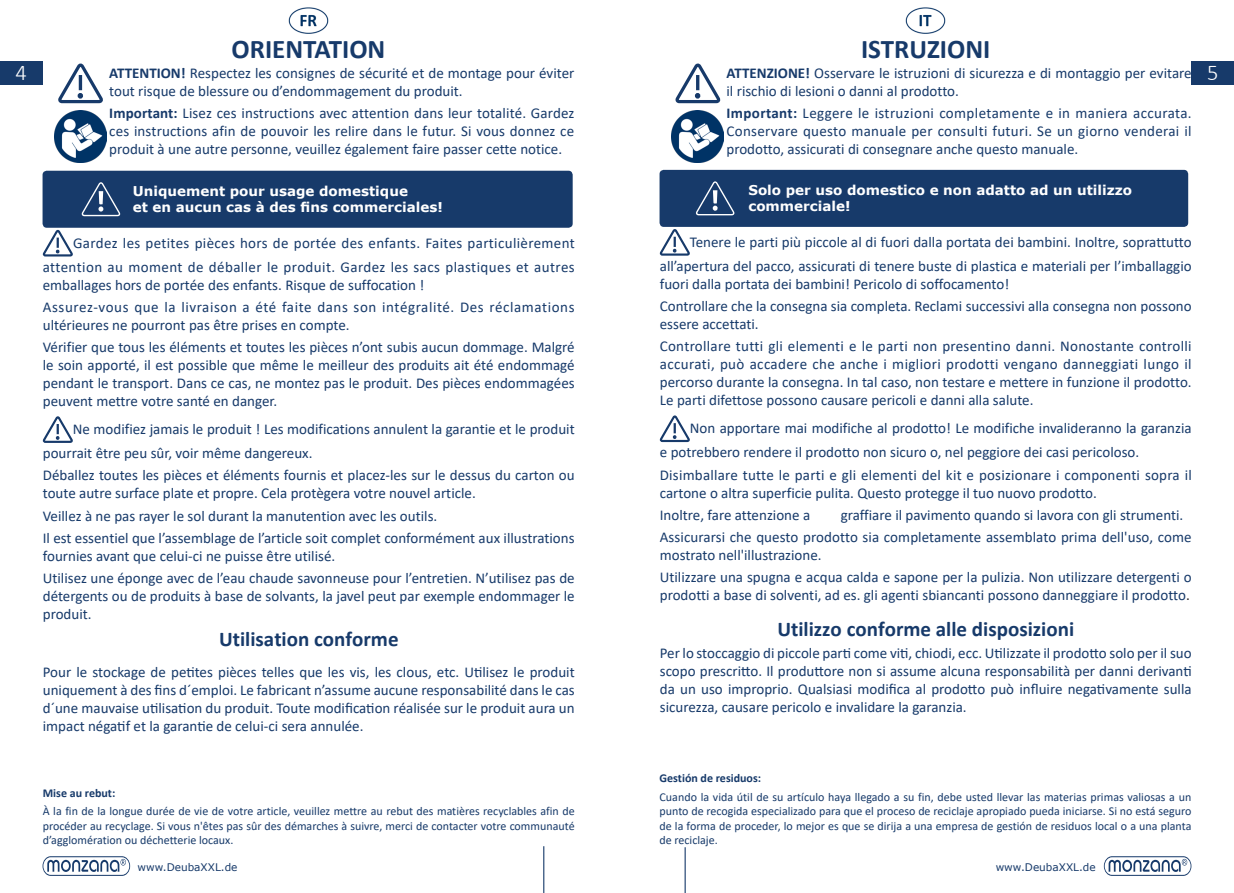
<style>
.page{position:relative;width:1234px;height:893px;background:#fff}
.page>*{position:absolute;margin:0;border:0;box-sizing:border-box;transform-origin:0 0}
.t1{font:700 27px "Calibri";color:#173a6a}
.t2{font:300 22.5px "Calibri";color:#fff}
.t3{font:700 21px "Calibri";color:#173a6a}
.t4{font:15px/18px "Calibri";color:#173a6a}
.t5{font:15px/23.9px "Calibri";letter-spacing:.025em;color:#173a6a;text-align:right}
.t6{font:15px/18px "Calibri";letter-spacing:.03em;color:#173a6a}
.t7{font:700 13.5px "Verdana";color:#fff}
.t8{font:12px/14.4px "Calibri";color:#173a6a;text-align:justify}
.t9{font:700 12px "Calibri";color:#173a6a}
.t10{font:10.5px "Verdana";color:#173a6a}
.s1{font-weight:700}
.s2{color:#231f20}
</style>
<div class="page">
<hr style="left:543px;top:846px;width:1px;height:47px;background:#173a6a">
<div style="left:0;top:62px;width:43px;height:23px;background:#173a6a"></div>
<div style="left:1191px;top:62px;width:42px;height:23px;background:#173a6a"></div>
<svg style="left:43px;top:856px;width:87px;height:20px"></svg>
<svg style="left:1103px;top:856px;width:88px;height:20px"></svg>
<hr style="left:684px;top:847px;width:1px;height:46px;background:#173a6a">
<svg style="left:43px;top:229px;width:30px;height:28px"></svg>
<svg style="left:43px;top:416px;width:30px;height:27px"></svg>
<img style="left:288px;top:7px;width:41px;height:27px">
<svg style="left:659px;top:229px;width:31px;height:27px"></svg>
<svg style="left:659px;top:415px;width:31px;height:28px"></svg>
<div style="left:659px;top:170px;width:528px;height:57px;background:#173a6a;border-radius:4px"></div>
<img style="left:905px;top:7px;width:41px;height:27px">
<svg style="left:696px;top:181px;width:39px;height:34px"></svg>
<div style="left:43px;top:171px;width:529px;height:57px;background:#173a6a;border-radius:4px"></div>
<svg style="left:81px;top:182px;width:40px;height:34px"></svg>
<img style="left:55px;top:111px;width:52px;height:52px">
<img style="left:671px;top:111px;width:52px;height:52px">
<svg style="left:58px;top:63px;width:45px;height:41px"></svg>
<hr style="left:79px;top:75px;width:3px;height:15px;background:#173a6a">
<svg style="left:675px;top:63px;width:46px;height:41px"></svg>
<hr style="left:696px;top:75px;width:3px;height:15px;background:#173a6a">
<p class="t1" style="left:231px;top:30px;width:155px">ORIENTATION</p>
<p class="t1" style="left:860px;top:30px;width:131px">ISTRUZIONI</p>
<p class="t4" style="left:726px;top:64px;width:466px"><span class="s1">ATTENZIONE!</span> Osservare le istruzioni di sicurezza e di montaggio per evitare il rischio di lesioni o danni al prodotto.</p>
<p class="t4" style="left:726px;top:104px;width:466px;text-align:justify"><span class="s1">Important:</span> Leggere le istruzioni completamente e in maniera accurata.<br>Conservare questo manuale per consulti futuri. Se un giorno venderai il prodotto, assicurati di consegnare anche questo manuale.</p>
<h2 class="t2" style="left:16px;top:59px;width:13px">4</h2>
<h2 class="t2" style="left:1206px;top:59px;width:13px">5</h2>
<p class="t4" style="left:109px;top:64px;width:466px"><span class="s1">ATTENTION!</span> Respectez les consignes de sécurité et de montage pour éviter tout risque de blessure ou d’endommagement du produit.</p>
<p class="t4" style="left:109px;top:104px;width:466px;text-align:justify"><span class="s1">Important:</span> Lisez ces instructions avec attention dans leur totalité. Gardez ces instructions afin de pouvoir les relire dans le futur. Si vous donnez ce produit à une autre personne, veuillez également faire passer cette notice.</p>
<p class="t7" style="left:133px;top:182px;width:276px">Uniquement pour usage domestique</p>
<p class="t7" style="left:133px;top:198px;width:311px">et en aucun cas à des fins commerciales!</p>
<p class="t5" style="left:43px;top:231px;width:533px">Gardez les petites pièces hors de portée des enfants. Faites particulièrement attention au moment de déballer le produit. Gardez les sacs plastiques et autres</p>
<p class="t4" style="left:43px;top:275px;width:383px">emballages hors de portée des enfants. Risque de suffocation !</p>
<p class="t6" style="left:43px;top:298px;width:533px">Assurez-vous que la livraison a été faite dans son intégralité. Des réclamations ultérieures ne pourront pas être prises en compte.</p>
<p class="t4" style="left:43px;top:338px;width:533px;text-align:justify">Vérifier que tous les éléments et toutes les pièces n’ont subis aucun dommage. Malgré le soin apporté, il est possible que même le meilleur des produits ait été endommagé pendant le transport. Dans ce cas, ne montez pas le produit. Des pièces endommagées peuvent mettre votre santé en danger.</p>
<p class="t4" style="left:43px;top:417px;width:533px;line-height:23.9px;text-indent:30px">Ne modifiez jamais le produit ! Les modifications annulent la garantie et le produit pourrait être peu sûr, voir même dangereux.</p>
<p class="t4" style="left:43px;top:466px;width:533px">Déballez toutes les pièces et éléments fournis et placez-les sur le dessus du carton ou toute autre surface plate et propre. Cela protègera votre nouvel article.</p>
<p class="t4" style="left:43px;top:506px;width:396px">Veillez à ne pas rayer le sol durant la manutention avec les outils.</p>
<p class="t4" style="left:43px;top:529px;width:533px">Il est essentiel que l’assemblage de l’article soit complet conformément aux illustrations fournies avant que celui-ci ne puisse être utilisé.</p>
<p class="t4" style="left:43px;top:569px;width:533px;text-align:justify">Utilisez une éponge avec de l’eau chaude savonneuse pour l’entretien. N’utilisez pas de détergents ou de produits à base de solvants, la javel peut par exemple endommager le produit.</p>
<p class="t3" style="left:219px;top:624px;width:181px">Utilisation conforme</p>
<p class="t4" style="left:43px;top:662px;width:533px;text-align:justify">Pour le stockage de petites pièces telles que les vis, les clous, etc. Utilisez le produit uniquement à des fins d´emploi. Le fabricant n’assume aucune responsabilité dans le cas d´une mauvaise utilisation du produit. Toute modification réalisée sur le produit aura un impact négatif et la garantie de celui-ci sera annulée.</p>
<p class="t9" style="left:43px;top:784px;width:74px">Mise au rebut:</p>
<p class="t8" style="left:43px;top:804px;width:533px">À la fin de la longue durée de vie de votre article, veuillez mettre au rebut des matières recyclables afin de procéder au recyclage. Si vous n'êtes pas sûr des démarches à suivre, merci de contacter votre communauté d’agglomération ou déchetterie locaux.</p>
<p class="t7" style="left:748px;top:181px;width:385px">Solo per uso domestico e non adatto ad un utilizzo</p>
<p class="t7" style="left:748px;top:197px;width:104px">commerciale!</p>
<p class="t4" style="left:659px;top:230px;width:533px;line-height:23.9px;text-align:right">Tenere le parti più piccole al di fuori dalla portata dei bambini. Inoltre, soprattutto all’apertura del pacco, assicurati di tenere buste di plastica e materiali per l’imballaggio</p>
<p class="t4" style="left:659px;top:275px;width:351px">fuori dalla portata dei bambini! Pericolo di soffocamento!</p>
<p class="t4" style="left:659px;top:297px;width:533px">Controllare che la consegna sia completa. Reclami successivi alla consegna non possono essere accettati.</p>
<p class="t4" style="left:659px;top:337px;width:533px;text-align:justify">Controllare tutti gli elementi e le parti non presentino danni. Nonostante controlli accurati, può accadere che anche i migliori prodotti vengano danneggiati lungo il percorso durante la consegna. In tal caso, non testare e mettere in funzione il prodotto.<br>Le parti difettose possono causare pericoli e danni alla salute.</p>
<p class="t4" style="left:659px;top:416px;width:533px;line-height:23.9px;text-indent:30px">Non apportare mai modifiche al prodotto! Le modifiche invalideranno la garanzia e potrebbero rendere il prodotto non sicuro o, nel peggiore dei casi pericoloso.</p>
<p class="t4" style="left:659px;top:465px;width:533px">Disimballare tutte le parti e gli elementi del kit e posizionare i componenti sopra il cartone o altra superficie pulita. Questo protegge il tuo nuovo prodotto.</p>
<p class="t4" style="left:659px;top:505px;width:152px">Inoltre, fare attenzione a</p>
<p class="t4" style="left:840px;top:505px;width:344px">graffiare il pavimento quando si lavora con gli strumenti.</p>
<p class="t4" style="left:659px;top:528px;width:533px">Assicurarsi che questo prodotto sia completamente assemblato prima dell'uso, come mostrato nell'illustrazione.</p>
<p class="t4" style="left:659px;top:568px;width:533px">Utilizzare una spugna e acqua calda e sapone per la pulizia. Non utilizzare detergenti o prodotti a base di solventi, ad es. gli agenti sbiancanti possono danneggiare il prodotto<span class="s2">.</span></p>
<p class="t3" style="left:777px;top:614px;width:298px">Utilizzo conforme alle disposizioni</p>
<p class="t4" style="left:659px;top:643px;width:533px;text-align:justify">Per lo stoccaggio di piccole parti come viti, chiodi, ecc. Utilizzate il prodotto solo per il suo scopo prescritto. Il produttore non si assume alcuna responsabilità per danni derivanti da un uso improprio. Qualsiasi modifica al prodotto può influire negativamente sulla sicurezza, causare pericolo e invalidare la garanzia.</p>
<p class="t9" style="left:659px;top:770px;width:103px">Gestión de residuos:</p>
<p class="t8" style="left:659px;top:789px;width:533px">Cuando la vida útil de su artículo haya llegado a su fin, debe usted llevar las materias primas valiosas a un punto de recogida especializado para que el proceso de reciclaje apropiado pueda iniciarse. Si no está seguro de la forma de proceder, lo mejor es que se dirija a una empresa de gestión de residuos local o a una planta de reciclaje.</p>
<p class="t10" style="left:137px;top:860px;width:101px">www.DeubaXXL.de</p>
<p class="t10" style="left:995px;top:860px;width:101px">www.DeubaXXL.de</p>
</div>
